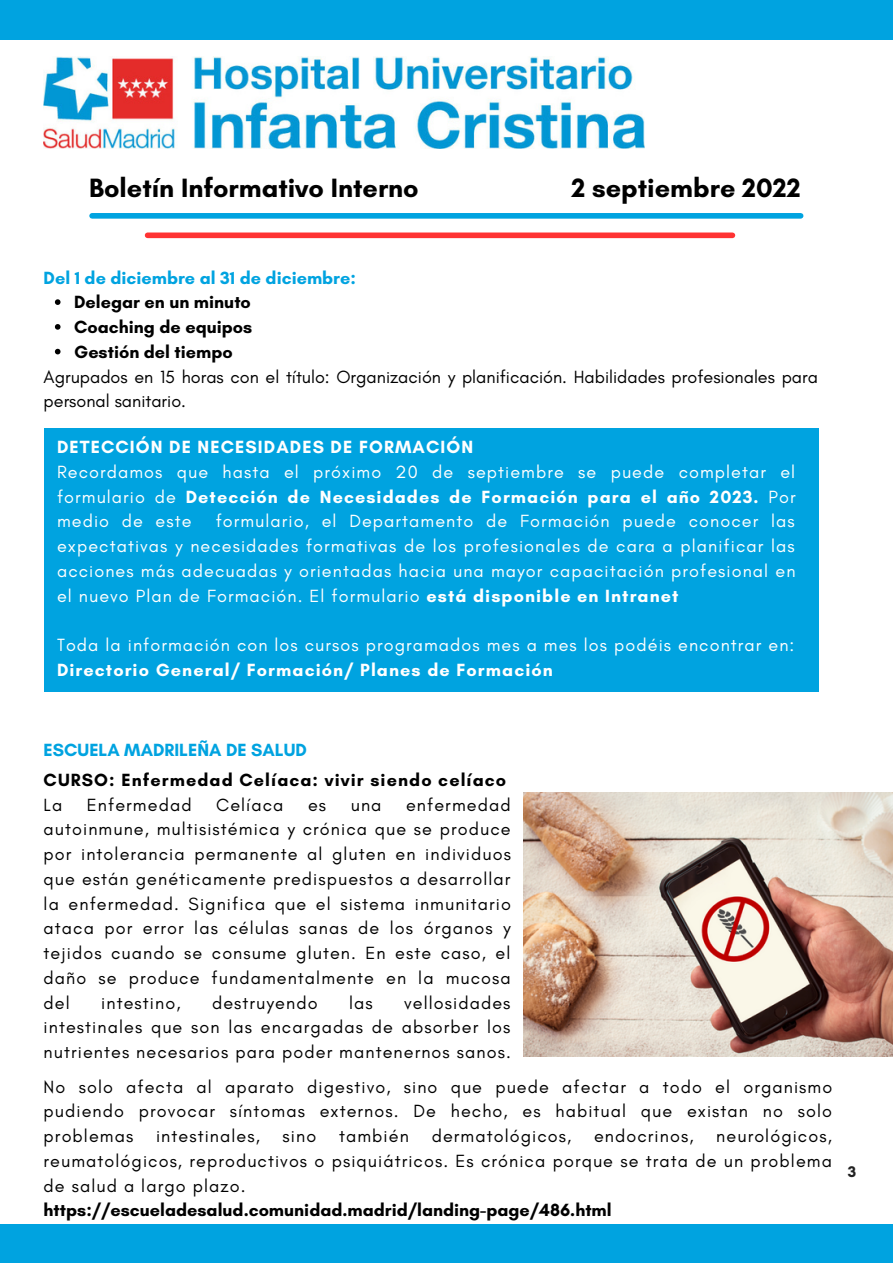
<style>
.page{position:relative;width:893px;height:1264px;background:#fff}
.page>*{position:absolute;margin:0;border:0;box-sizing:border-box;transform-origin:0 0}
.t1{font:700 27px "Glacial Indifference";color:#000}
.t2{font:18px/24.8px "Glacial Indifference";letter-spacing:.06em;color:#000;text-align:justify}
.t3{font:18px/24.8px "Glacial Indifference";letter-spacing:.06em;color:#fff;text-align:justify}
.t4{font:700 18px/24.8px "Glacial Indifference";color:#000;text-align:justify}
.t5{font:18px/24.8px "Glacial Indifference";color:#000}
.t6{font:700 18px "Glacial Indifference";letter-spacing:.06em;color:#fff}
.t7{font:700 18px "Glacial Indifference";color:#00a3e0}
.t8{font:700 18px "Glacial Indifference";letter-spacing:.06em;color:#000}
.t9{font:700 15.75px "Glacial Indifference";color:#222}
.s1{font-weight:700}
</style>
<div class="page">
<img style="left:44px;top:56px;width:600px;height:93px">
<div style="left:92px;top:213px;width:708px;height:6px;background:#00a3e0"></div>
<div style="left:147px;top:232px;width:585px;height:6px;background:#f33"></div>
<div style="left:0;top:0;width:892px;height:39px;background:#00a3e0"></div>
<div style="left:0;top:1224px;width:892px;height:38px;background:#00a3e0"></div>
<div style="left:44px;top:428px;width:774px;height:263px;background:#00a3e0"></div>
<svg style="left:55px;top:299px;width:5px;height:6px"></svg>
<svg style="left:55px;top:324px;width:5px;height:6px"></svg>
<svg style="left:55px;top:349px;width:5px;height:5px"></svg>
<img style="left:524px;top:792px;width:368px;height:264px">
<h1 class="t1" style="left:89px;top:172px;width:331px">Boletín Informativo Interno</h1>
<h1 class="t1" style="left:571px;top:172px;width:231px">2 septiembre 2022</h1>
<p class="t7" style="left:44px;top:266px;width:314px">Del 1 de diciembre al 31 de diciembre:</p>
<p class="t4" style="left:74px;top:289px;width:180px">Delegar en un minuto Coaching de equipos Gestión del tiempo</p>
<p class="t5" style="left:44px;top:364px;width:775px">Agrupados en 15 horas con el título: Organización y planificación. Habilidades profesionales para personal sanitario.</p>
<p class="t6" style="left:57px;top:436px;width:417px">DETECCIÓN DE NECESIDADES DE FORMACIÓN</p>
<p class="t3" style="left:57px;top:459px;width:740px">Recordamos que hasta el próximo 20 de septiembre se puede completar el formulario de <span class="s1">Detección de Necesidades de Formación para el año 2023.</span> Por medio de este</p>
<p class="t3" style="left:57px;top:508px;width:740px;text-indent:159px">formulario, el Departamento de Formación puede conocer las expectativas y necesidades formativas de los profesionales de cara a planificar las acciones más adecuadas y orientadas hacia una mayor capacitación profesional en el nuevo Plan de Formación. El formulario <span class="s1">está disponible en Intranet</span></p>
<p class="t3" style="left:57px;top:632px;width:738px">Toda la información con los cursos programados mes a mes los podéis encontrar en:</p>
<p class="t6" style="left:57px;top:658px;width:497px">Directorio General/ Formación/ Planes de Formación</p>
<p class="t7" style="left:44px;top:738px;width:265px">ESCUELA MADRILEÑA DE SALUD</p>
<p class="t8" style="left:44px;top:768px;width:464px">CURSO: Enfermedad Celíaca: vivir siendo celíaco</p>
<p class="t2" style="left:44px;top:792px;width:20px">La</p>
<p class="t2" style="left:87px;top:792px;width:106px">Enfermedad</p>
<p class="t2" style="left:216px;top:792px;width:69px">Celíaca</p>
<p class="t2" style="left:308px;top:792px;width:20px">es</p>
<p class="t2" style="left:351px;top:792px;width:32px">una</p>
<p class="t2" style="left:44px;top:792px;width:469px;text-indent:362px">enfermedad autoinmune, multisistémica y crónica que se produce por intolerancia permanente al gluten en individuos que están genéticamente predispuestos a desarrollar la enfermedad. Significa que el sistema inmunitario ataca por error las células sanas de los órganos y tejidos cuando se consume gluten. En este caso, el daño se produce fundamentalmente en la mucosa del</p>
<p class="t2" style="left:44px;top:989px;width:468px;text-indent:360px">vellosidades intestinales que son las encargadas de absorber los nutrientes necesarios para poder mantenernos sanos.</p>
<p class="t2" style="left:44px;top:1073px;width:790px">No solo afecta al aparato digestivo, sino que puede afectar a todo el organismo pudiendo provocar síntomas externos. De hecho, es habitual que existan no solo problemas</p>
<p class="t2" style="left:101px;top:989px;width:81px">intestino,</p>
<p class="t2" style="left:212px;top:989px;width:107px">destruyendo</p>
<p class="t2" style="left:349px;top:989px;width:25px">las</p>
<p class="t2" style="left:44px;top:1123px;width:789px;text-indent:672px">neurológicos, reumatológicos, reproductivos o psiquiátricos. Es crónica porque se trata de un problema de salud a largo plazo.</p>
<p class="t4" style="left:44px;top:1197px;width:569px">https://escueladesalud.comunidad.madrid/landing-page/486.html</p>
<p class="t2" style="left:156px;top:1123px;width:105px">intestinales,</p>
<p class="t2" style="left:282px;top:1123px;width:35px">sino</p>
<p class="t2" style="left:339px;top:1123px;width:71px">también</p>
<p class="t2" style="left:431px;top:1123px;width:141px">dermatológicos,</p>
<p class="t2" style="left:594px;top:1123px;width:101px">endocrinos,</p>
<p class="t9" style="left:847px;top:1161px;width:10px">3</p>
</div>
